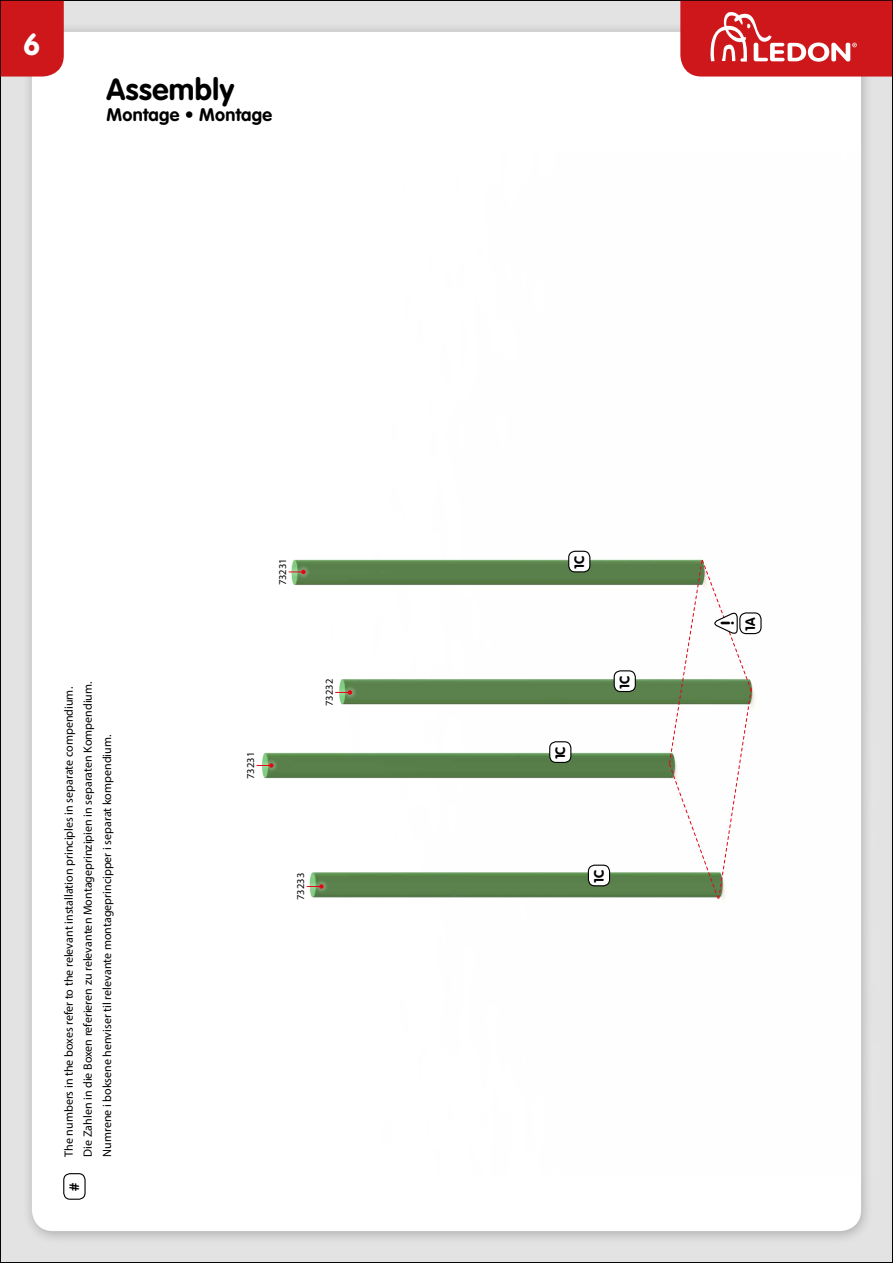
<style>
.page{position:relative;width:893px;height:1263px;background:#e3e3e3}
.page>*{position:absolute;margin:0;border:0;box-sizing:border-box;transform-origin:0 0}
.t1{font:700 30px "VAG Rounded Std";letter-spacing:.015em;color:#000}
.t2{font:700 30px "VAG Rounded Std";color:#fff}
.t3{font:700 18px "VAG Rounded Std";letter-spacing:.015em;color:#000}
.t4{font:700 13.5px "VAG Rounded Std";color:#000}
.t5{font:12px/19.2px "Myriad Pro";color:#000}
.t6{font:10.5px "Myriad Pro";color:#000}
</style>
<div class="page">
<div style="left:21px;top:22px;width:852px;height:1222px;background:#000;opacity:.25"></div>
<div style="left:34px;top:34px;width:825px;height:1195px;background:#fff;border-radius:19px"></div>
<img style="left:263px;top:151px;width:610px;height:1026px">
<div style="left:3px;top:3px;width:61px;height:74px;background:#cd171a"></div>
<svg style="left:680px;top:3px;width:210px;height:74px"></svg>
<div style="left:63px;top:1173px;width:23px;height:27px;border:1px solid #000;border-radius:6px"></div>
<div style="left:303px;top:880px;width:24px;height:12px;background:#fff;opacity:.5"></div>
<svg style="left:313px;top:884px;width:11px;height:5px"></svg>
<div style="left:288px;top:865px;width:25px;height:42px;background:#fff"></div>
<div style="left:331px;top:686px;width:25px;height:12px;background:#fff;opacity:.5"></div>
<svg style="left:342px;top:690px;width:10px;height:5px"></svg>
<div style="left:316px;top:671px;width:26px;height:42px;background:#fff"></div>
<div style="left:285px;top:566px;width:24px;height:12px;background:#fff;opacity:.5"></div>
<svg style="left:295px;top:570px;width:11px;height:4px"></svg>
<div style="left:270px;top:551px;width:25px;height:42px;background:#fff"></div>
<div style="left:253px;top:759px;width:24px;height:12px;background:#fff;opacity:.5"></div>
<svg style="left:263px;top:763px;width:11px;height:5px"></svg>
<div style="left:238px;top:745px;width:25px;height:41px;background:#fff"></div>
<div style="left:588px;top:865px;width:21px;height:21px;background:#fff;border-radius:6px"></div>
<div style="left:588px;top:865px;width:22px;height:21px;border:1px solid #000;border-radius:6px"></div>
<div style="left:740px;top:613px;width:21px;height:21px;background:#fff;border-radius:6px"></div>
<div style="left:739px;top:612px;width:23px;height:22px;border:1px solid #000;border-radius:6px"></div>
<svg style="left:669px;top:560px;width:83px;height:339px"></svg>
<div style="left:550px;top:742px;width:21px;height:20px;background:#fff;border-radius:6px"></div>
<div style="left:549px;top:741px;width:22px;height:22px;border:1px solid #000;border-radius:6px"></div>
<div style="left:614px;top:671px;width:21px;height:20px;background:#fff;border-radius:6px"></div>
<div style="left:614px;top:670px;width:22px;height:22px;border:1px solid #000;border-radius:6px"></div>
<div style="left:569px;top:551px;width:21px;height:21px;background:#fff;border-radius:6px"></div>
<div style="left:568px;top:551px;width:22px;height:21px;border:1px solid #000;border-radius:6px"></div>
<h1 class="t2" style="left:23px;top:27px;width:19px">6</h1>
<h1 class="t1" style="left:107px;top:72px;width:129px">Assembly</h1>
<h2 class="t3" style="left:107px;top:104px;width:167px">Montage • Montage</h2>
<p class="t5" style="left:59px;top:1157px;width:477px;rotate:-90deg">The numbers in the boxes refer to the relevant installation principles in separate compendium.<br>Die Zahlen in die Boxen referieren zu relevanten Montageprinzipien in separaten Kompendium.<br>Numrene i boksene henviser til relevante montageprincipper i separat kompendium.</p>
<p class="t4" style="left:67px;top:1191px;width:10px;rotate:-90deg">#</p>
<p class="t6" style="left:276px;top:585px;width:28px;rotate:-90deg">73231</p>
<p class="t6" style="left:244px;top:779px;width:28px;rotate:-90deg">73231</p>
<p class="t6" style="left:323px;top:706px;width:28px;rotate:-90deg">73232</p>
<p class="t6" style="left:294px;top:900px;width:28px;rotate:-90deg">73233</p>
<p class="t4" style="left:571px;top:569px;width:15px;rotate:-90deg">1C</p>
<p class="t4" style="left:552px;top:759px;width:15px;rotate:-90deg">1C</p>
<p class="t4" style="left:617px;top:688px;width:15px;rotate:-90deg">1C</p>
<p class="t4" style="left:591px;top:883px;width:15px;rotate:-90deg">1C</p>
<h2 class="t3" style="left:717px;top:626px;width:8px;rotate:-90deg">!</h2>
<p class="t4" style="left:743px;top:631px;width:15px;rotate:-90deg">1A</p>
</div>
